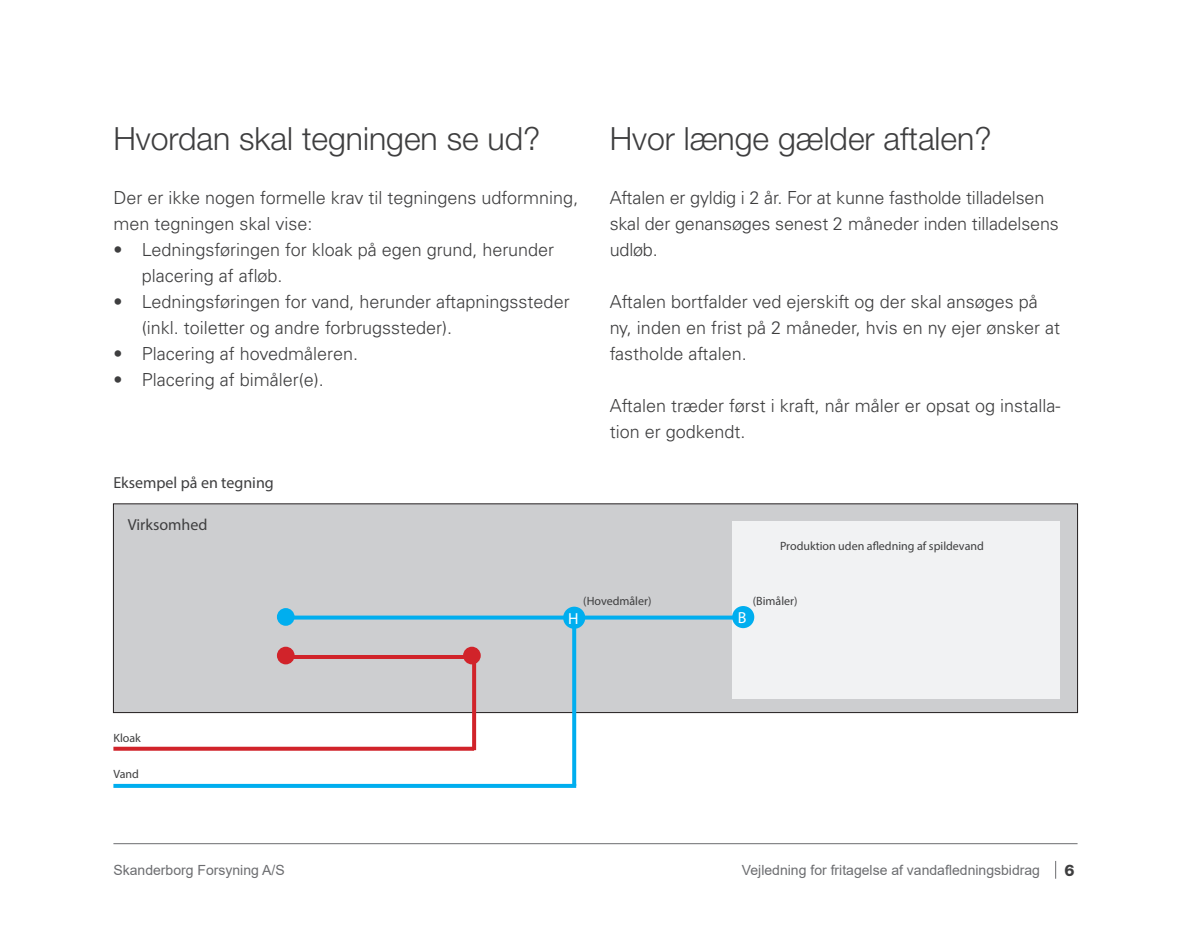
<style>
.page{position:relative;width:1191px;height:936px;background:#fff}
.page>*{position:absolute;margin:0;border:0;box-sizing:border-box;transform-origin:0 0}
.Overskrift_1_lille{font:300 32px "Helvetica Neue";color:#3e3e3f}
.Årsrap_Brødtekst{font:300 18px/26px "Univers LT Std";color:#3e3e3f}
.Årsrap_Brødtekst-2{font:16px "Myriad Pro";color:#3e3e3f}
.Årsrap_Brødtekst-3{font:16px "Myriad Pro";color:#fff}
.t1{font:800 16px "Helvetica Neue";color:#3e3e3f}
.t2{font:14px "Arial";color:#6c6d70}
.Årsrap_Brødtekst-4{font:12px "Myriad Pro";color:#3e3e3f}
</style>
<div class="page">
<div style="left:113px;top:504px;width:964px;height:208px;background:#cdced0"></div>
<svg style="left:1055px;top:861px;width:1px;height:17px"></svg>
<hr style="left:113px;top:843px;width:964px;height:1px;background:#6c6d70">
<div style="left:732px;top:521px;width:327px;height:177px;background:#f1f2f3"></div>
<svg style="left:113px;top:746px;width:359px;height:4px"></svg>
<svg style="left:472px;top:663px;width:4px;height:87px"></svg>
<hr style="left:286px;top:655px;width:189px;height:4px;background:#d1232a">
<div style="left:463px;top:646px;width:18px;height:18px;background:#d1232a;border-radius:50%"></div>
<div style="left:277px;top:646px;width:17px;height:18px;background:#d1232a;border-radius:50%"></div>
<svg style="left:113px;top:783px;width:463px;height:4px;background:#39bff2"></svg>
<svg style="left:572px;top:628px;width:4px;height:157px"></svg>
<svg style="left:294px;top:615px;width:438px;height:4px;background:#1db2ea"></svg>
<div style="left:563px;top:606px;width:22px;height:22px;background:#00aeef;border-radius:50%"></div>
<div style="left:277px;top:608px;width:17px;height:17px;background:#00aeef;border-radius:50%"></div>
<div style="left:732px;top:606px;width:22px;height:22px;background:#00aeef;border-radius:50%"></div>
<p class="Overskrift_1_lille" style="left:113px;top:119px;width:428px">Hvordan skal tegningen se ud?</p>
<p class="Årsrap_Brødtekst" style="left:113px;top:184px;width:467px">Der er ikke nogen formelle krav til tegningens udformning, men tegningen skal vise:</p>
<p class="Årsrap_Brødtekst" style="left:142px;top:236px;width:414px;text-indent:-28px">• Ledningsføringen for kloak på egen grund, herunder placering af afløb.</p>
<p class="Årsrap_Brødtekst" style="left:142px;top:288px;width:429px;text-indent:-28px">• Ledningsføringen for vand, herunder aftapningssteder (inkl. toiletter og andre forbrugssteder).</p>
<p class="Årsrap_Brødtekst" style="left:113px;top:340px;width:246px">• Placering af hovedmåleren.</p>
<p class="Årsrap_Brødtekst" style="left:113px;top:366px;width:212px">• Placering af bimåler(e).</p>
<p class="Årsrap_Brødtekst-2" style="left:113px;top:472px;width:162px">Eksempel på en tegning</p>
<p class="Årsrap_Brødtekst-2" style="left:128px;top:515px;width:81px">Virksomhed</p>
<p class="Overskrift_1_lille" style="left:609px;top:119px;width:383px">Hvor længe gælder aftalen?</p>
<p class="Årsrap_Brødtekst" style="left:609px;top:184px;width:451px">Aftalen er gyldig i 2 år. For at kunne fastholde tilladelsen skal der genansøges senest 2 måneder inden tilladelsens udløb.</p>
<p class="Årsrap_Brødtekst" style="left:609px;top:288px;width:452px">Aftalen bortfalder ved ejerskift og der skal ansøges på ny, inden en frist på 2 måneder, hvis en ny ejer ønsker at fastholde aftalen.</p>
<p class="Årsrap_Brødtekst" style="left:609px;top:392px;width:452px">Aftalen træder først i kraft, når måler er opsat og installa&shy;tion er godkendt.</p>
<p class="Årsrap_Brødtekst-4" style="left:780px;top:538px;width:205px">Produktion uden afledning af spildevand</p>
<p class="Årsrap_Brødtekst-4" style="left:583px;top:593px;width:70px">(Hovedmåler)</p>
<p class="Årsrap_Brødtekst-4" style="left:753px;top:593px;width:46px">(Bimåler)</p>
<p class="Årsrap_Brødtekst-4" style="left:113px;top:730px;width:29px">Kloak</p>
<p class="Årsrap_Brødtekst-4" style="left:113px;top:766px;width:27px">Vand</p>
<p class="Årsrap_Brødtekst-3" style="left:568px;top:608px;width:12px">H</p>
<p class="Årsrap_Brødtekst-3" style="left:738px;top:608px;width:10px">B</p>
<p class="t2" style="left:113px;top:860px;width:173px">Skanderborg Forsyning A/S</p>
<p class="t2" style="left:742px;top:860px;width:300px">Vejledning for fritagelse af vandafledningsbidrag</p>
<p class="t1" style="left:1064px;top:860px;width:12px">6</p>
</div>
